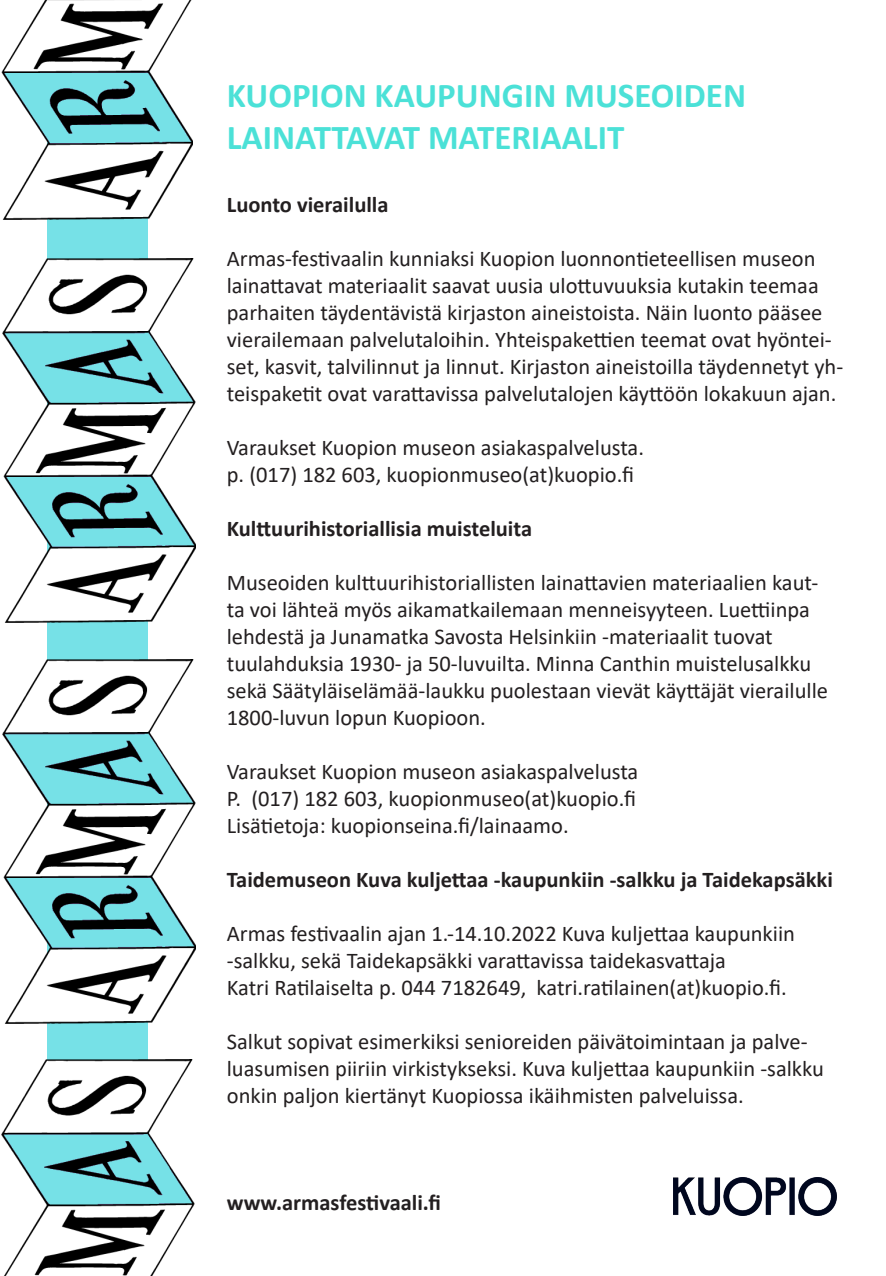
<style>
.page{position:relative;width:886px;height:1276px;background:#fff}
.page>*{position:absolute;margin:0;border:0;box-sizing:border-box;transform-origin:0 0}
.t1{font:700 35px "Calibri";color:#4be1d7}
.t2{font:22.5px/27px "Calibri";color:#231f20}
.t3{font:700 22.5px "Calibri";color:#231f20}
</style>
<div class="page">
<img style="left:673px;top:1177px;width:163px;height:38px">
<div style="left:48px;top:0;width:100px;height:1276px;background:#76e1e7"></div>
<img style="left:3px;top:258px;width:192px;height:365px">
<img style="left:1px;top:0;width:192px;height:219px">
<img style="left:3px;top:659px;width:192px;height:365px">
<img style="left:1px;top:1060px;width:193px;height:216px">
<p class="t1" style="left:227px;top:70px;width:521px">KUOPION KAUPUNGIN MUSEOIDEN</p>
<p class="t1" style="left:227px;top:112px;width:399px">LAINATTAVAT MATERIAALIT</p>
<p class="t3" style="left:227px;top:188px;width:163px">Luonto vierailulla</p>
<p class="t2" style="left:227px;top:244px;width:618px">Armas-festivaalin kunniaksi Kuopion luonnontieteellisen museon lainattavat materiaalit saavat uusia ulottuvuuksia kutakin teemaa parhaiten täydentävistä kirjaston aineistoista. Näin luonto pääsee vierailemaan palvelutaloihin. Yhteispakettien teemat ovat hyöntei&shy;set, kasvit, talvilinnut ja linnut. Kirjaston aineistoilla täydennetyt yh&shy;teispaketit ovat varattavissa palvelutalojen käyttöön lokakuun ajan.</p>
<p class="t2" style="left:227px;top:433px;width:419px">Varaukset Kuopion museon asiakaspalvelusta. p. (017) 182 603, kuopionmuseo(at)kuopio.fi</p>
<p class="t3" style="left:227px;top:512px;width:307px">Kulttuurihistoriallisia muisteluita</p>
<p class="t2" style="left:227px;top:568px;width:603px">Museoiden kulttuurihistoriallisten lainattavien materiaalien kaut&shy;ta voi lähteä myös aikamatkailemaan menneisyyteen. Luettiinpa lehdestä ja Junamatka Savosta Helsinkiin -materiaalit tuovat tuulahduksia 1930- ja 50-luvuilta. Minna Canthin muistelusalkku sekä Säätyläiselämää-laukku puolestaan vievät käyttäjät vierailulle 1800-luvun lopun Kuopioon.</p>
<p class="t2" style="left:227px;top:757px;width:413px">Varaukset Kuopion museon asiakaspalvelusta</p>
<p class="t2" style="left:227px;top:784px;width:411px">P. (017) 182 603, kuopionmuseo(at)kuopio.fi</p>
<p class="t2" style="left:227px;top:811px;width:343px">Lisätietoja: kuopionseina.fi/lainaamo.</p>
<p class="t3" style="left:227px;top:863px;width:607px">Taidemuseon Kuva kuljettaa -kaupunkiin -salkku ja Taidekapsäkki</p>
<p class="t2" style="left:227px;top:919px;width:570px">Armas festivaalin ajan 1.-14.10.2022 Kuva kuljettaa kaupunkiin -salkku, sekä Taidekapsäkki varattavissa taidekasvattaja</p>
<p class="t2" style="left:227px;top:973px;width:561px">Katri Ratilaiselta p. 044 7182649, katri.ratilainen(at)kuopio.fi.</p>
<p class="t2" style="left:227px;top:1027px;width:599px">Salkut sopivat esimerkiksi senioreiden päivätoimintaan ja palve&shy;luasumisen piiriin virkistykseksi. Kuva kuljettaa kaupunkiin -salkku onkin paljon kiertänyt Kuopiossa ikäihmisten palveluissa.</p>
<p class="t3" style="left:227px;top:1187px;width:216px">www.armasfestivaali.fi</p>
</div>
